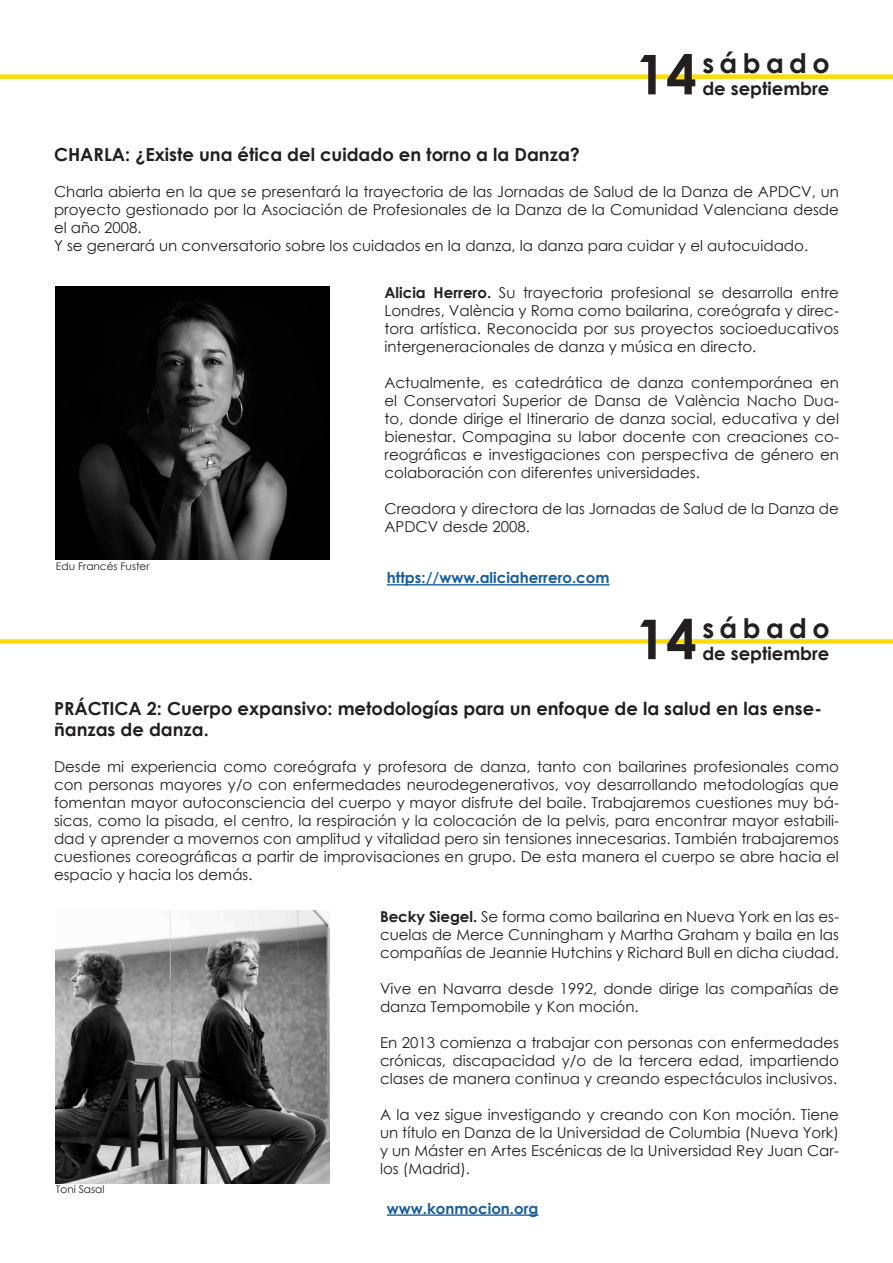
<style>
.page{position:relative;width:893px;height:1263px;background:#fff}
.page>*{position:absolute;margin:0;border:0;box-sizing:border-box;transform-origin:0 0}
.t1{font:700 54.9px "Century Gothic";color:#231f20}
.t2{font:700 27px "Century Gothic";letter-spacing:.2em;color:#231f20}
.t3{font:700 18px/21.6px "Century Gothic";color:#231f20}
.t4{font:15px/18px "Century Gothic";color:#231f20;text-align:justify}
.t5{font:700 15px "Century Gothic";color:#175d9e}
.t6{font:10.5px "Century Gothic";color:#231f20}
.s1{font-weight:700}
</style>
<div class="page">
<hr style="left:387px;top:1214px;width:151px;height:2px;background:#175d9e">
<img style="left:56px;top:911px;width:273px;height:273px">
<div style="left:0;top:639px;width:893px;height:5px;background:#fddb08"></div>
<img style="left:56px;top:287px;width:273px;height:273px">
<hr style="left:387px;top:584px;width:223px;height:1px;background:#175d9e">
<div style="left:0;top:74px;width:893px;height:5px;background:#fddb08"></div>
<p class="t2" style="left:702px;top:43px;width:129px">sábado</p>
<p class="t1" style="left:635px;top:33px;width:63px">14</p>
<p class="t3" style="left:702px;top:77px;width:129px">de septiembre</p>
<p class="t3" style="left:54px;top:143px;width:527px">CHARLA: ¿Existe una ética del cuidado en torno a la Danza?</p>
<p class="t4" style="left:54px;top:182px;width:786px">Charla abierta en la que se presentará la trayectoria de las Jornadas de Salud de la Danza de APDCV, un proyecto gestionado por la Asociación de Profesionales de la Danza de la Comunidad Valenciana desde el año 2008.</p>
<p class="t4" style="left:54px;top:236px;width:756px">Y se generará un conversatorio sobre los cuidados en la danza, la danza para cuidar y el autocuidado.</p>
<p class="t4" style="left:384px;top:283px;width:456px"><span class="s1">Alicia Herrero.</span> Su trayectoria profesional se desarrolla entre Londres, València y Roma como bailarina, coreógrafa y direc&shy;tora artística. Reconocida por sus proyectos socioeducativos intergeneracionales de danza y música en directo.</p>
<p class="t4" style="left:384px;top:373px;width:456px">Actualmente, es catedrática de danza contemporánea en el Conservatori Superior de Dansa de València Nacho Dua&shy;to, donde dirige el Itinerario de danza social, educativa y del bienestar. Compagina su labor docente con creaciones co&shy;reográficas e investigaciones con perspectiva de género en colaboración con diferentes universidades.</p>
<p class="t4" style="left:384px;top:499px;width:456px">Creadora y directora de las Jornadas de Salud de la Danza de<br>APDCV desde 2008.</p>
<p class="t6" style="left:56px;top:559px;width:95px">Edu Francés Fuster</p>
<p class="t5" style="left:387px;top:567px;width:224px">https://www.aliciaherrero.com</p>
<p class="t2" style="left:702px;top:608px;width:129px">sábado</p>
<p class="t1" style="left:635px;top:598px;width:63px">14</p>
<p class="t3" style="left:702px;top:642px;width:129px">de septiembre</p>
<p class="t3" style="left:54px;top:697px;width:769px">PRÁCTICA 2: Cuerpo expansivo: metodologías para un enfoque de la salud en las ense&shy;ñanzas de danza.</p>
<p class="t4" style="left:54px;top:758px;width:786px">Desde mi experiencia como coreógrafa y profesora de danza, tanto con bailarines profesionales como con personas mayores y/o con enfermedades neurodegenerativos, voy desarrollando metodologías que fomentan mayor autoconsciencia del cuerpo y mayor disfrute del baile. Trabajaremos cuestiones muy bá&shy;sicas, como la pisada, el centro, la respiración y la colocación de la pelvis, para encontrar mayor estabili&shy;dad y aprender a movernos con amplitud y vitalidad pero sin tensiones innecesarias. También trabajaremos cuestiones coreográficas a partir de improvisaciones en grupo. De esta manera el cuerpo se abre hacia el espacio y hacia los demás.</p>
<p class="t4" style="left:380px;top:907px;width:460px"><span class="s1">Becky Siegel.</span> Se forma como bailarina en Nueva York en las es&shy;cuelas de Merce Cunningham y Martha Graham y baila en las compañías de Jeannie Hutchins y Richard Bull en dicha ciudad.</p>
<p class="t4" style="left:380px;top:979px;width:460px">Vive en Navarra desde 1992, donde dirige las compañías de danza Tempomobile y Kon moción.</p>
<p class="t4" style="left:380px;top:1033px;width:460px">En 2013 comienza a trabajar con personas con enfermedades crónicas, discapacidad y/o de la tercera edad, impartiendo clases de manera continua y creando espectáculos inclusivos.</p>
<p class="t4" style="left:380px;top:1105px;width:460px">A la vez sigue investigando y creando con Kon moción. Tiene un título en Danza de la Universidad de Columbia (Nueva York) y un Máster en Artes Escénicas de la Universidad Rey Juan Car&shy;los (Madrid).</p>
<p class="t6" style="left:56px;top:1182px;width:50px">Toni Sasal</p>
<p class="t5" style="left:387px;top:1197px;width:153px">www.konmocion.org</p>
</div>
